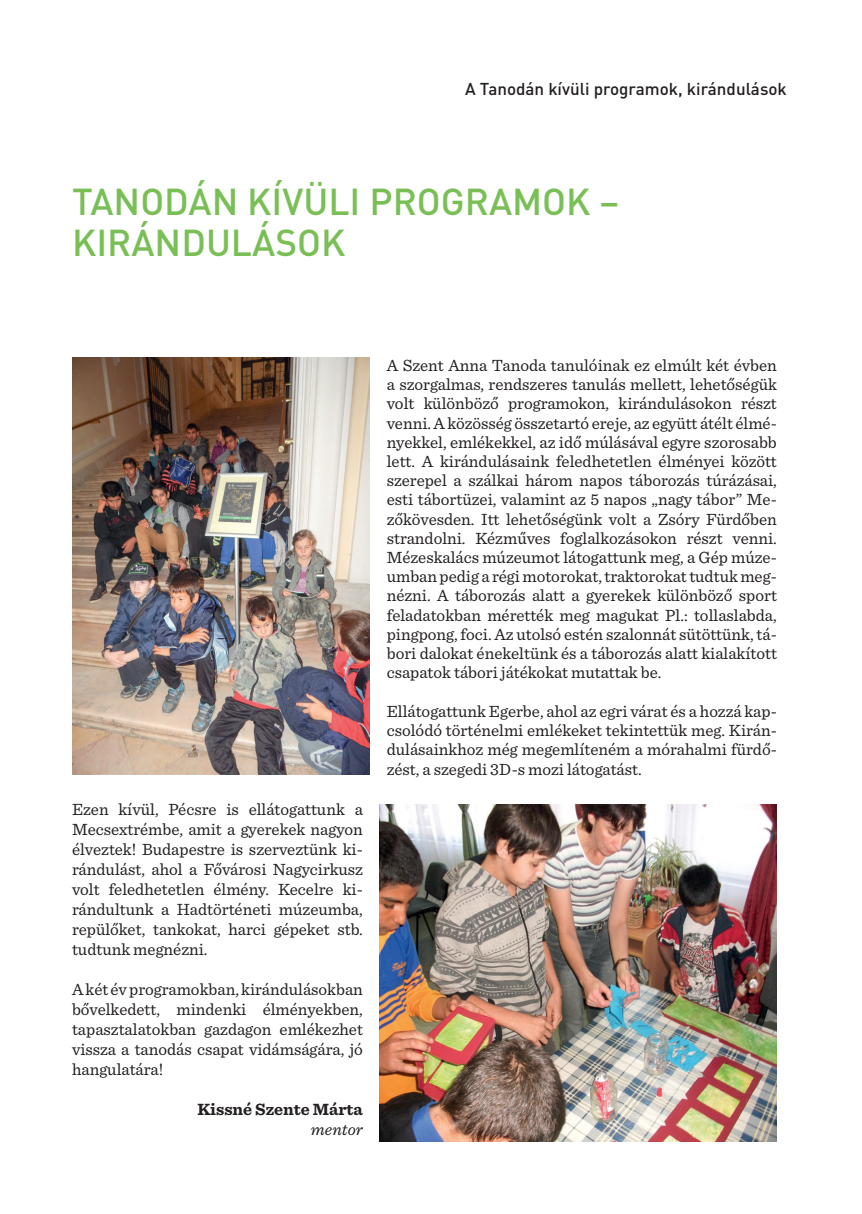
<style>
.page{position:relative;width:862px;height:1214px;background:#fff}
.page>*{position:absolute;margin:0;border:0;box-sizing:border-box;transform-origin:0 0}
.t1{font:500 37px/40px "DIN Pro";color:#79bf56}
.t2{font:17px/19.2px "Sentinel";color:#231f20;text-align:justify}
.t3{font:500 17px "DIN Pro";color:#231f20}
.t4{font:700 17px "Sentinel";color:#231f20}
.t5{font:italic 17px "Sentinel";color:#231f20}
</style>
<div class="page">
<img style="left:72px;top:357px;width:298px;height:417px">
<img style="left:380px;top:804px;width:397px;height:337px">
<p class="t3" style="left:465px;top:77px;width:323px">A Tanodán kívüli programok, kirándulások</p>
<h1 class="t1" style="left:72px;top:180px;width:549px">TANODÁN KÍVÜLI PROGRAMOK –<br>KIRÁNDULÁSOK</h1>
<p class="t2" style="left:72px;top:798px;width:292px;line-height:20px">Ezen kívül, Pécsre is ellátogattunk a Mecsextrémbe, amit a gyerekek nagyon élveztek! Budapestre is szerveztünk ki&shy;rándulást, ahol a Fővárosi Nagycirkusz volt feledhetetlen élmény. Kecelre ki&shy;rándultunk a Hadtörténeti múzeumba, repülőket, tankokat, harci gépeket stb. tudtunk megnézni.</p>
<p class="t2" style="left:72px;top:978px;width:292px;line-height:20px">A két év programokban, kirándulásokban bővelkedett, mindenki élményekben, tapasztalatokban gazdagon emlékezhet vissza a tanodás csapat vidámságára, jó hangulatára!</p>
<p class="t4" style="left:197px;top:1095px;width:167px">Kissné Szente Márta</p>
<p class="t5" style="left:311px;top:1116px;width:53px">mentor</p>
<p class="t2" style="left:387px;top:354px;width:392px">A Szent Anna Tanoda tanulóinak ez elmúlt két évben a szorgalmas, rendszeres tanulás mellett, lehetőségük volt különböző programokon, kirándulásokon részt venni. A közösség összetartó ereje, az együtt átélt élmé&shy;nyekkel, emlékekkel, az idő múlásával egyre szorosabb lett. A kirándulásaink feledhetetlen élményei között szerepel a szálkai három napos táborozás túrázásai, esti tábortüzei, valamint az 5 napos „nagy tábor” Me&shy;zőkövesden. Itt lehetőségünk volt a Zsóry Fürdőben strandolni. Kézműves foglalkozásokon részt venni.<br>Mézeskalács múzeumot látogattunk meg, a Gép múze&shy;umban pedig a régi motorokat, traktorokat tudtuk meg&shy;nézni. A táborozás alatt a gyerekek különböző sport feladatokban mérették meg magukat Pl.: tollaslabda, pingpong, foci. Az utolsó estén szalonnát sütöttünk, tá&shy;bori dalokat énekeltünk és a táborozás alatt kialakított csapatok tábori játékokat mutattak be.</p>
<p class="t2" style="left:387px;top:700px;width:392px">Ellátogattunk Egerbe, ahol az egri várat és a hozzá kap&shy;csolódó történelmi emlékeket tekintettük meg. Kirán&shy;dulásainkhoz még megemlíteném a mórahalmi fürdő&shy;zést, a szegedi 3D-s mozi látogatást.</p>
</div>
